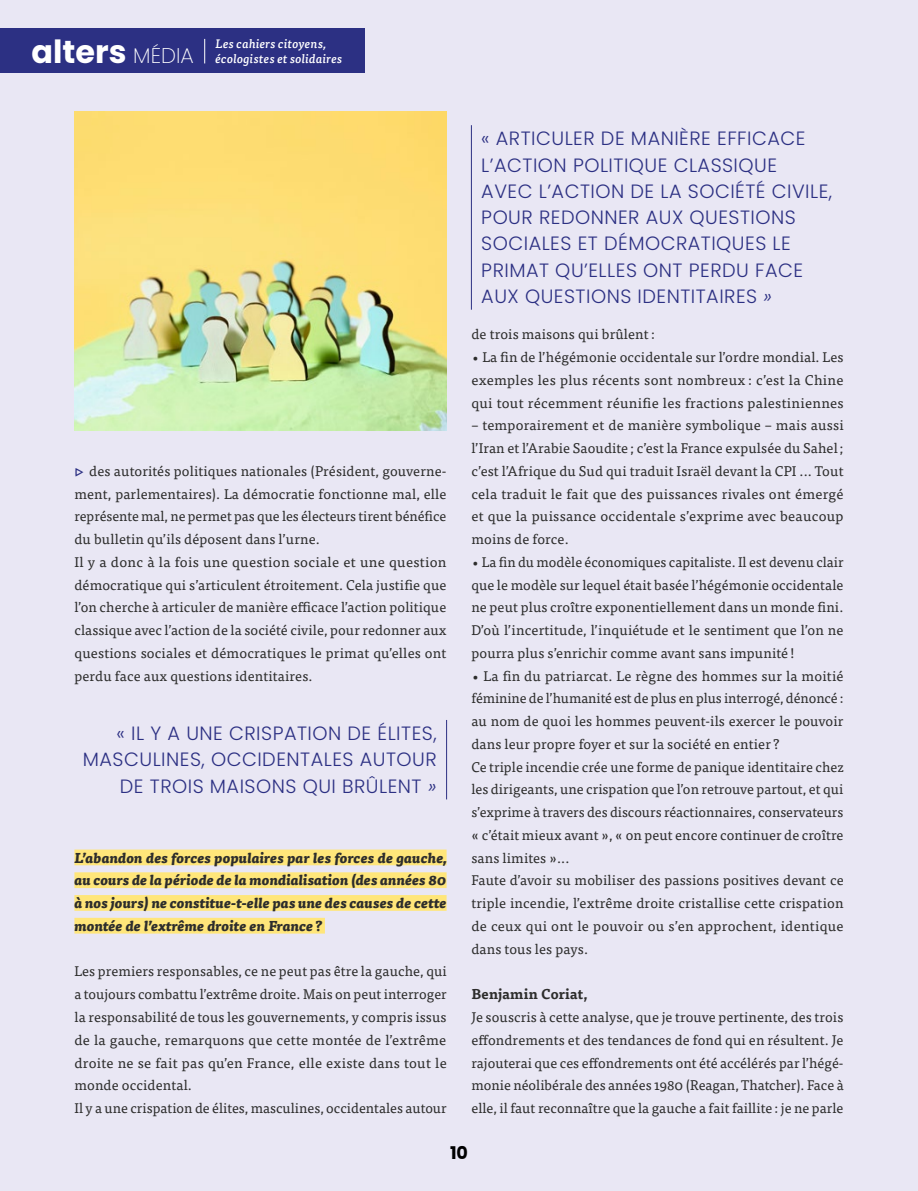
<style>
.page{position:relative;width:918px;height:1191px;background:#e9e7f4}
.page>*{position:absolute;margin:0;border:0;box-sizing:border-box;transform-origin:0 0}
.t1{font:700 31.85px "Poppins";color:#fff}
.t2{font:300 19.25px/26.2px "Poppins";letter-spacing:.025em;color:#2c3083;text-align:right}
.t3{font:700 17.5px "Poppins";color:#000}
.t4{font:15.75px "Tisa Pro";color:#2c3083}
.t5{font:14px/22.8px "Tisa Pro";letter-spacing:.01em;color:#2d2d2c;text-align:justify}
.t6{font:italic 800 14px/22.8px "Tisa Pro";letter-spacing:.01em;color:#2d2d2c;text-align:justify}
.t7{font:700 14px "Tisa Pro";letter-spacing:.01em;color:#2d2d2c}
.t8{font:italic 500 12.25px/14.7px "Tisa Pro";letter-spacing:.015em;color:#fff}
.s1{font-weight:200;font-size:21.18px}
.s2{font-style:italic}
</style>
<div class="page">
<img style="left:74px;top:112px;width:372px;height:318px">
<div style="left:74px;top:849px;width:372px;height:16px;background:#ffe67a"></div>
<div style="left:74px;top:872px;width:372px;height:16px;background:#ffe67a"></div>
<div style="left:74px;top:895px;width:372px;height:15px;background:#ffe67a"></div>
<div style="left:74px;top:917px;width:251px;height:16px;background:#ffe67a"></div>
<hr style="left:446px;top:720px;width:1px;height:79px;background:#2c3083">
<hr style="left:471px;top:125px;width:1px;height:185px;background:#2c3083">
<div style="left:0;top:28px;width:365px;height:44px;background:#2c3083"></div>
<svg style="left:204px;top:39px;width:1px;height:24px"></svg>
<h1 class="t1" style="left:32px;top:33px;width:164px">alters <span class="s1">MÉDIA</span></h1>
<p class="t8" style="left:215px;top:36px;width:128px">Les cahiers citoyens, écologistes et solidaires</p>
<p class="t5" style="left:74px;top:459px;width:374px;text-align:left;text-indent:15px">des autorités politiques nationales (Président, gouverne&shy;ment, parlementaires). La démocratie fonctionne mal, elle représente mal, ne permet pas que les électeurs tirent bénéfice du bulletin qu’ils déposent dans l’urne.<br>Il y a donc à la fois une question sociale et une question démocratique qui s’articulent étroitement. Cela justifie que l’on cherche à articuler de manière efficace l’action politique classique avec l’action de la société civile, pour redonner aux questions sociales et démocratiques le primat qu’elles ont perdu face aux questions identitaires.</p>
<p class="t4" style="left:74px;top:458px;width:10px">▹</p>
<h2 class="t2" style="left:83px;top:720px;width:355px">« IL Y A UNE CRISPATION DE ÉLITES,<br>MASCULINES, OCCIDENTALES AUTOUR<br>DE TROIS MAISONS QUI BRÛLENT <span class="s2">»</span></h2>
<p class="t6" style="left:74px;top:845px;width:374px">L’abandon des forces populaires par les forces de gauche, au cours de la période de la mondialisation (des années 80 à nos jours) ne constitue-t-elle pas une des causes de cette montée de l’extrême droite en France ?</p>
<p class="t5" style="left:74px;top:959px;width:374px;text-align:left">Les premiers responsables, ce ne peut pas être la gauche, qui a toujours combattu l’extrême droite. Mais on peut interroger la responsabilité de tous les gouvernements, y compris issus de la gauche, remarquons que cette montée de l’extrême droite ne se fait pas qu’en France, elle existe dans tout le monde occidental.<br>Il y a une crispation de élites, masculines, occidentales autour</p>
<h2 class="t2" style="left:481px;top:126px;width:352px;text-align:left">« ARTICULER DE MANIÈRE EFFICACE<br>L’ACTION POLITIQUE CLASSIQUE<br>AVEC L’ACTION DE LA SOCIÉTÉ CIVILE,<br>POUR REDONNER AUX QUESTIONS<br>SOCIALES ET DÉMOCRATIQUES LE<br>PRIMAT QU’ELLES ONT PERDU FACE<br>AUX QUESTIONS IDENTITAIRES <span class="s2">»</span></h2>
<p class="t5" style="left:471px;top:322px;width:185px">de trois maisons qui brûlent:</p>
<p class="t5" style="left:471px;top:345px;width:374px">• La fin de l’hégémonie occidentale sur l’ordre mondial. Les exemples les plus récents sont nombreux : c’est la Chine qui tout récemment réunifie les fractions palestiniennes</p>
<p class="t5" style="left:471px;top:413px;width:374px">– temporairement et de manière symbolique – mais aussi l’Iran et l’Arabie Saoudite ; c’est la France expulsée du Sahel; c’est l’Afrique du Sud qui traduit Israël devant la CPI ... Tout cela traduit le fait que des puissances rivales ont émergé et que la puissance occidentale s’exprime avec beaucoup moins de force.</p>
<p class="t5" style="left:471px;top:550px;width:374px">• La fin du modèle économiques capitaliste. Il est devenu clair que le modèle sur lequel était basée l’hégémonie occidentale ne peut plus croître exponentiellement dans un monde fini.<br>D’où l’incertitude, l’inquiétude et le sentiment que l’on ne pourra plus s’enrichir comme avant sans impunité !</p>
<p class="t5" style="left:471px;top:663px;width:374px;text-align:left">• La fin du patriarcat. Le règne des hommes sur la moitié féminine de l’humanité est de plus en plus interrogé, dénoncé : au nom de quoi les hommes peuvent-ils exercer le pouvoir dans leur propre foyer et sur la société en entier ?<br>Ce triple incendie crée une forme de panique identitaire chez les dirigeants, une crispation que l’on retrouve partout, et qui s’exprime à travers des discours réactionnaires, conservateurs « c’était mieux avant », « on peut encore continuer de croître sans limites »...<br>Faute d’avoir su mobiliser des passions positives devant ce triple incendie, l’extrême droite cristallise cette crispation de ceux qui ont le pouvoir ou s’en approchent, identique dans tous les pays.</p>
<p class="t7" style="left:471px;top:983px;width:118px">Benjamin Coriat,</p>
<p class="t5" style="left:471px;top:1005px;width:374px">Je souscris à cette analyse, que je trouve pertinente, des trois effondrements et des tendances de fond qui en résultent. Je rajouterai que ces effondrements ont été accélérés par l’hégé&shy;monie néolibérale des années 1980 (Reagan, Thatcher). Face à elle, il faut reconnaître que la gauche a fait faillite : je ne parle</p>
<p class="t3" style="left:450px;top:1142px;width:19px">10</p>
</div>
